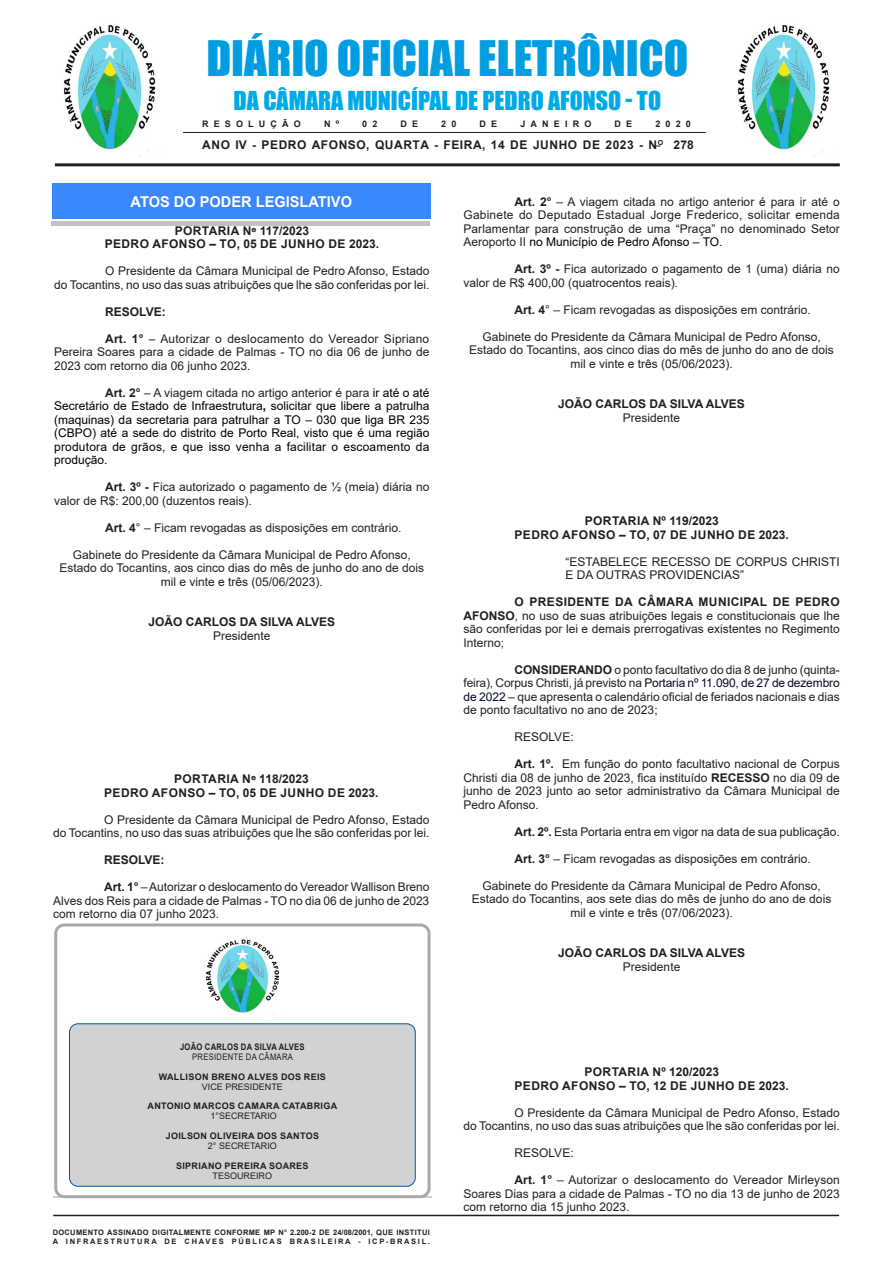
<style>
.page{position:relative;width:893px;height:1263px;background:#fff}
.page>*{position:absolute;margin:0;border:0;box-sizing:border-box;transform-origin:0 0}
.t1{font:45px "Impact";color:#009ee1}
.t2{font:24px "Impact";color:#00aae7}
.Chancela{font:700 15px "Arial";color:#fff}
.CORPO_DE_TEXTO{font:12px/13.5px "Arial";color:#231f20;text-align:justify}
.CIDADE{font:12px/13.5px "Arial";color:#231f20;text-align:center}
.CORPO_DE_TEXTO-2{font:12px/13.5px "Arial";letter-spacing:.015em;color:#000;text-align:justify}
.TITULOS{font:700 12px "Arial";letter-spacing:.035em;color:#231f20}
.CORPO_DE_TEXTO-3{font:12px/13.5px "Arial";color:#202124;text-align:justify}
.NOME{font:700 12px "Arial";color:#231f20}
.EMENTA{font:12px/13.5px "Arial";color:#231f20}
.CARGO{font:12px "Arial";color:#231f20}
.CORPO_DE_TEXTO-4{font:700 12px "Arial";color:#231f20}
.SEM_PARAGRAFO{font:700 9px "Arial";letter-spacing:.035em;color:#231f20}
.SEM_PARAGRAFO-2{font:9px "Arial";color:#231f20}
.NOME-2{font:700 9px "Arial";letter-spacing:.575em;color:#231f20}
.SEM_PARAGRAFO-3{font:700 9px "Arial";letter-spacing:.035em;color:#231f20;scale:.85 1}
.SEM_PARAGRAFO-4{font:9px "Arial";letter-spacing:.035em;color:#231f20;scale:.85 1}
.t3{font:700 7.5px "Arial";letter-spacing:.04em;color:#231f20}
.t4{font:700 7.5px "Arial";letter-spacing:.225em;color:#231f20}
.s1{font-weight:700}
.s2{font-weight:700;color:#231f20}
.s3{color:#231f20}
.s4{color:#000}
.s5{color:#040c28}
</style>
<div class="page">
<hr style="left:53px;top:1215px;width:786px;height:1px;background:#231f20">
<hr style="left:55px;top:163px;width:785px;height:3px;background:#231f20">
<hr style="left:183px;top:132px;width:523px;height:1px;background:#231f20">
<div style="left:51px;top:189px;width:378px;height:37px;background:#c1c2c4"></div>
<div style="left:51px;top:186px;width:378px;height:35px;background:#fff"></div>
<div style="left:52px;top:184px;width:379px;height:35px;background:#3a87ff"></div>
<hr style="left:53px;top:1197px;width:379px;height:1px;background:#d1d2d4">
<div style="left:54px;top:923px;width:377px;height:275px;border:3px solid #a8a9ad;border-radius:9px"></div>
<div style="left:70px;top:1024px;width:345px;height:162px;background:#d1d2d4;border-radius:9px"></div>
<div style="left:69px;top:1023px;width:346px;height:163px;border:1px solid #0057a8;border-radius:9px"></div>
<img style="left:206px;top:939px;width:74px;height:75px">
<img style="left:737px;top:25px;width:93px;height:132px">
<img style="left:63px;top:25px;width:93px;height:132px">
<p class="t1" style="left:206px;top:23px;width:483px">DIÁRIO OFICIAL ELETRÔNICO</p>
<p class="t2" style="left:234px;top:82px;width:429px">DA CÂMARA MUNICÍPAL DE PEDRO AFONSO - TO</p>
<p class="NOME-2" style="left:202px;top:117px;width:100px">RESOLUÇÃO</p>
<p class="NOME-2" style="left:324px;top:117px;width:16px">N º</p>
<p class="NOME-2" style="left:362px;top:117px;width:17px">0 2</p>
<p class="NOME-2" style="left:400px;top:117px;width:19px">D E</p>
<p class="NOME-2" style="left:441px;top:117px;width:17px">2 0</p>
<p class="NOME-2" style="left:480px;top:117px;width:19px">D E</p>
<p class="NOME-2" style="left:520px;top:117px;width:72px">JANEIRO</p>
<p class="NOME-2" style="left:615px;top:117px;width:19px">D E</p>
<p class="NOME-2" style="left:655px;top:117px;width:37px">2020</p>
<p class="TITULOS" style="left:202px;top:137px;width:493px">ANO IV - PEDRO AFONSO, QUARTA - FEIRA, 14 DE JUNHO DE 2023 - N<sup>O</sup> 278</p>
<p class="Chancela" style="left:131px;top:191px;width:223px">ATOS DO PODER LEGISLATIVO</p>
<p class="TITULOS" style="left:175px;top:222px;width:136px">PORTARIA Nᶱ 117/2023</p>
<p class="TITULOS" style="left:105px;top:235px;width:276px">PEDRO AFONSO – TO, 05 DE JUNHO DE 2023.</p>
<p class="CORPO_DE_TEXTO" style="left:54px;top:264px;width:377px;text-align:right">O Presidente da Câmara Municipal de Pedro Afonso, Estado<br>do Tocantins, no uso das suas atribuições que lhe são conferidas por lei.</p>
<p class="CORPO_DE_TEXTO-4" style="left:105px;top:303px;width:62px">RESOLVE:</p>
<p class="CORPO_DE_TEXTO" style="left:54px;top:332px;width:377px;text-indent:51px"><span class="s1">Art. 1°</span> – Autorizar o deslocamento do Vereador Sipriano Pereira Soares para a cidade de Palmas - TO no dia 06 de junho de 2023 com retorno dia 06 junho 2023.</p>
<p class="CORPO_DE_TEXTO-2" style="left:54px;top:386px;width:377px;text-indent:51px"><span class="s2">Art. 2°</span> <span class="s3">– A viagem citada no artigo anterior é para</span> ir até o até Secretário de Estado de Infraestrutura<span class="s1">,</span> solicitar que libere a patrulha (maquinas) da secretaria para patrulhar a TO – 030 que liga BR 235 (CBPO) até a sede do distrito de Porto Real, visto que é uma região produtora de grãos, e que isso venha a facilitar o escoamento da produção.</p>
<p class="CORPO_DE_TEXTO" style="left:54px;top:480px;width:377px;text-indent:51px"><span class="s1">Art. 3º -</span> Fica autorizado o pagamento de ½ (meia) diária no valor de R$: 200,00 (duzentos reais).</p>
<p class="CORPO_DE_TEXTO" style="left:105px;top:521px;width:298px"><span class="s1">Art. 4</span>° – Ficam revogadas as disposições em contrário.</p>
<p class="CIDADE" style="left:59px;top:548px;width:366px">Gabinete do Presidente da Câmara Municipal de Pedro Afonso,<br>Estado do Tocantins, aos cinco dias do mês de junho do ano de dois mil e vinte e três (05/06/2023).</p>
<p class="NOME" style="left:148px;top:613px;width:188px">JOÃO CARLOS DA SILVA ALVES</p>
<p class="CARGO" style="left:213px;top:627px;width:59px">Presidente</p>
<p class="TITULOS" style="left:174px;top:771px;width:136px">PORTARIA Nᶱ 118/2023</p>
<p class="TITULOS" style="left:104px;top:784px;width:276px">PEDRO AFONSO – TO, 05 DE JUNHO DE 2023.</p>
<p class="CORPO_DE_TEXTO" style="left:53px;top:813px;width:378px;text-align:right">O Presidente da Câmara Municipal de Pedro Afonso, Estado<br>do Tocantins, no uso das suas atribuições que lhe são conferidas por lei.</p>
<p class="CORPO_DE_TEXTO-4" style="left:104px;top:852px;width:62px">RESOLVE:</p>
<p class="CORPO_DE_TEXTO" style="left:53px;top:880px;width:378px;text-indent:51px"><span class="s1">Art. 1°</span> – Autorizar o deslocamento do Vereador Wallison Breno Alves dos Reis para a cidade de Palmas - TO no dia 06 de junho de 2023 com retorno dia 07 junho 2023.</p>
<p class="SEM_PARAGRAFO-3" style="left:180px;top:1040px;width:148px">JOÃO CARLOS DA SILVA ALVES</p>
<p class="SEM_PARAGRAFO-4" style="left:192px;top:1050px;width:120px">PRESIDENTE DA CÂMARA</p>
<p class="SEM_PARAGRAFO" style="left:159px;top:1070px;width:169px">WALLISON BRENO ALVES DOS REIS</p>
<p class="SEM_PARAGRAFO-2" style="left:202px;top:1080px;width:83px">VICE PRESIDENTE</p>
<p class="SEM_PARAGRAFO" style="left:148px;top:1100px;width:191px">ANTONIO MARCOS CAMARA CATABRIGA</p>
<p class="SEM_PARAGRAFO-2" style="left:210px;top:1110px;width:68px">1°SECRETARIO</p>
<p class="SEM_PARAGRAFO" style="left:166px;top:1129px;width:155px">JOILSON OLIVEIRA DOS SANTOS</p>
<p class="SEM_PARAGRAFO-2" style="left:208px;top:1139px;width:70px">2° SECRETARIO</p>
<p class="SEM_PARAGRAFO" style="left:176px;top:1159px;width:134px">SIPRIANO PEREIRA SOARES</p>
<p class="SEM_PARAGRAFO-2" style="left:213px;top:1169px;width:61px">TESOUREIRO</p>
<p class="t3" style="left:53px;top:1227px;width:379px">DOCUMENTO ASSINADO DIGITALMENTE CONFORME MP N° 2.200-2 DE 24/08/2001, QUE INSTITUI</p>
<p class="t4" style="left:53px;top:1236px;width:379px">A INFRAESTRUTURA DE CHAVES PÚBLICAS BRASILEIRA - ICP-BRASIL.</p>
<p class="CORPO_DE_TEXTO" style="left:463px;top:195px;width:378px;text-indent:51px"><span class="s1">Art. 2°</span> – A viagem citada no artigo anterior é para ir até o Gabinete do Deputado Estadual Jorge Frederico, solicitar emenda Parlamentar para construção de uma “Praça” no denominado Setor Aeroporto II <span class="s4">no Município de Pedro Afonso – TO.</span></p>
<p class="CORPO_DE_TEXTO" style="left:463px;top:262px;width:378px;text-indent:51px"><span class="s1">Art. 3º -</span> Fica autorizado o pagamento de 1 (uma) diária no valor de R$ 400,00 (quatrocentos reais).</p>
<p class="CORPO_DE_TEXTO" style="left:514px;top:303px;width:298px"><span class="s1">Art. 4</span>° – Ficam revogadas as disposições em contrário.</p>
<p class="CIDADE" style="left:469px;top:330px;width:366px">Gabinete do Presidente da Câmara Municipal de Pedro Afonso,<br>Estado do Tocantins, aos cinco dias do mês de junho do ano de dois mil e vinte e três (05/06/2023).</p>
<p class="NOME" style="left:558px;top:396px;width:188px">JOÃO CARLOS DA SILVA ALVES</p>
<p class="CARGO" style="left:623px;top:409px;width:59px">Presidente</p>
<p class="TITULOS" style="left:585px;top:512px;width:136px">PORTARIA Nº 119/2023</p>
<p class="TITULOS" style="left:514px;top:526px;width:276px">PEDRO AFONSO – TO, 07 DE JUNHO DE 2023.</p>
<p class="EMENTA" style="left:566px;top:554px;width:276px">“ESTABELECE RECESSO DE CORPUS CHRISTI<br>E DA OUTRAS PROVIDENCIAS”</p>
<p class="CORPO_DE_TEXTO" style="left:463px;top:595px;width:378px;text-indent:51px"><span class="s1">O PRESIDENTE DA CÂMARA MUNICIPAL DE PEDRO AFONSO</span>, no uso de suas atribuições legais e constitucionais que lhe são conferidas por lei e demais prerrogativas existentes no Regimento Interno;</p>
<p class="CORPO_DE_TEXTO-3" style="left:463px;top:662px;width:378px;text-indent:51px"><span class="s2">CONSIDERANDO</span> <span class="s3">o</span> ponto facultativo do dia 8 de junho (quinta&shy;feira), Corpus Christi, já previsto na <span class="s5">Portaria nº 11.090, de 27 de dezembro de 2022</span> – que apresenta o calendário oficial de feriados nacionais e dias de ponto facultativo no ano de 2023<span class="s3">;</span></p>
<p class="CORPO_DE_TEXTO" style="left:514px;top:730px;width:61px">RESOLVE:</p>
<p class="CORPO_DE_TEXTO" style="left:463px;top:757px;width:378px;text-indent:51px"><span class="s1">Art. 1º.</span> Em função do ponto facultativo nacional de Corpus Christi dia 08 de junho de 2023, fica instituído <span class="s1">RECESSO</span> no dia 09 de junho de 2023 junto ao setor administrativo da Câmara Municipal de Pedro Afonso.</p>
<p class="CORPO_DE_TEXTO" style="left:514px;top:824px;width:327px"><span class="s1">Art. 2º.</span> Esta Portaria entra em vigor na data de sua publicação.</p>
<p class="CORPO_DE_TEXTO" style="left:514px;top:851px;width:298px"><span class="s1">Art. 3°</span> – Ficam revogadas as disposições em contrário.</p>
<p class="CIDADE" style="left:472px;top:878px;width:361px">Gabinete do Presidente da Câmara Municipal de Pedro Afonso,<br>Estado do Tocantins, aos sete dias do mês de junho do ano de dois mil e vinte e três (07/06/2023).</p>
<p class="NOME" style="left:558px;top:944px;width:188px">JOÃO CARLOS DA SILVA ALVES</p>
<p class="CARGO" style="left:623px;top:958px;width:59px">Presidente</p>
<p class="TITULOS" style="left:584px;top:1063px;width:136px">PORTARIA Nº 120/2023</p>
<p class="TITULOS" style="left:514px;top:1077px;width:276px">PEDRO AFONSO – TO, 12 DE JUNHO DE 2023.</p>
<p class="CORPO_DE_TEXTO" style="left:463px;top:1105px;width:378px;text-align:right">O Presidente da Câmara Municipal de Pedro Afonso, Estado<br>do Tocantins, no uso das suas atribuições que lhe são conferidas por lei.</p>
<p class="CORPO_DE_TEXTO" style="left:514px;top:1146px;width:61px">RESOLVE:</p>
<p class="CORPO_DE_TEXTO" style="left:463px;top:1173px;width:378px;text-indent:51px"><span class="s1">Art. 1°</span> – Autorizar o deslocamento do Vereador Mirleyson Soares Dias para a cidade de Palmas - TO no dia 13 de junho de 2023 com retorno dia 15 junho 2023.</p>
</div>
